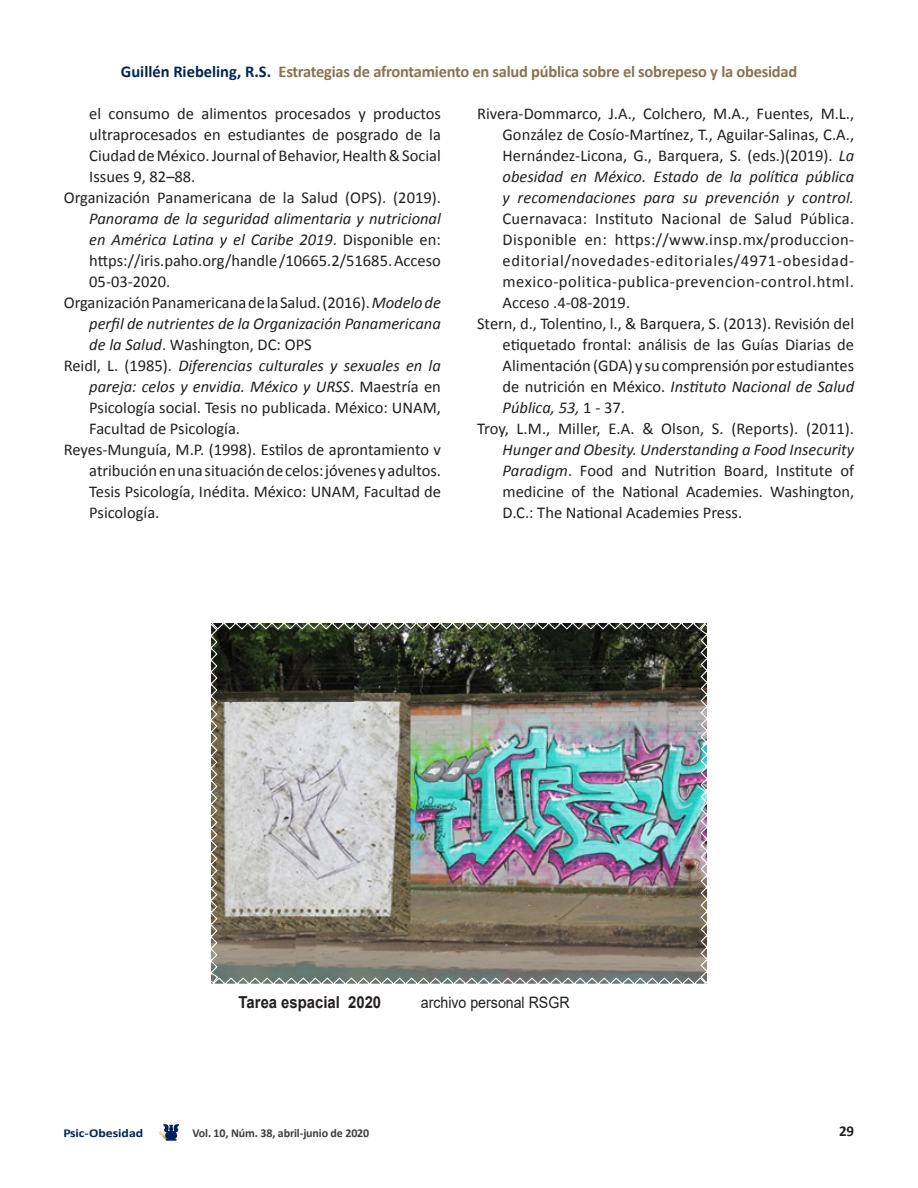
<style>
.page{position:relative;width:918px;height:1188px;background:#fff}
.page>*{position:absolute;margin:0;border:0;box-sizing:border-box;transform-origin:0 0}
.t1{font:16.5px/21px "Calibri";color:#231f20;text-align:justify}
.t2{font:italic 16.5px/21px "Calibri";color:#231f20;text-align:justify}
.t3{font:700 16.5px "Calibri";letter-spacing:-.015em;color:#897450}
.t4{font:700 16.5px "Arial";color:#231f20;scale:.9 1}
.t5{font:15.75px "Arial";color:#231f20;scale:.9 1}
.t6{font:700 15px "Calibri";color:#231f20}
.t7{font:700 12px "Calibri";letter-spacing:-.01em;color:#3e3e3f}
.t8{font:700 12px "Calibri";color:#002553;scale:1.15 1}
.s1{color:#002553}
.s2{font-style:italic}
.s3{font-style:normal}
</style>
<div class="page">
<svg style="left:156px;top:1124px;width:24px;height:17px"></svg>
<img style="left:211px;top:623px;width:496px;height:361px">
<p class="t3" style="left:121px;top:61px;width:678px"><span class="s1">Guillén Riebeling, R.S.</span> Estrategias de afrontamiento en salud pública sobre el sobrepeso y la obesidad</p>
<p class="t1" style="left:89px;top:102px;width:353px">el consumo de alimentos procesados y productos ultraprocesados en estudiantes de posgrado de la Ciudad de México. Journal of Behavior, Health &amp; Social Issues 9, 82–88.</p>
<p class="t1" style="left:89px;top:186px;width:353px;text-indent:-26px">Organización Panamericana de la Salud (OPS). (2019).<br><span class="s2">Panorama de la seguridad alimentaria y nutricional en América Latina y el Caribe 2019</span>. Disponible en: https://iris.paho.org/handle /10665.2/51685. Acceso 05-03-2020.</p>
<p class="t2" style="left:89px;top:291px;width:353px;text-indent:-26px"><span class="s3">Organización Panamericana de la Salud. (2016).</span> Modelo de perfil de nutrientes de la Organización Panamericana de la Salud<span class="s3">. Washington, DC: OPS</span></p>
<p class="t1" style="left:89px;top:354px;width:353px;text-indent:-26px">Reidl, L. (1985). <span class="s2">Diferencias culturales y sexuales en la pareja: celos y envidia. México y URSS</span>. Maestría en Psicología social. Tesis no publicada. México: UNAM, Facultad de Psicología.</p>
<p class="t1" style="left:89px;top:438px;width:353px;text-indent:-26px">Reyes-Munguía, M.P. (1998). Estilos de aprontamiento v atribución en una situación de celos: jóvenes y adultos.<br>Tesis Psicología, Inédita. México: UNAM, Facultad de Psicología.</p>
<p class="t1" style="left:503px;top:102px;width:353px;text-indent:-26px">Rivera-Dommarco, J.A., Colchero, M.A., Fuentes, M.L., González de Cosío-Martínez, T., Aguilar-Salinas, C.A., Hernández-Licona, G., Barquera, S. (eds.)(2019). <span class="s2">La obesidad en México. Estado de la política pública y recomendaciones para su prevención y control.<br></span>Cuernavaca: Instituto Nacional de Salud Pública.<br>Disponible en: https://www.insp.mx/produccion&shy;editorial/novedades-editoriales/4971-obesidad&shy;mexico-politica-publica-prevencion-control.html.<br>Acceso .4-08-2019.</p>
<p class="t1" style="left:503px;top:312px;width:353px;text-indent:-26px">Stern, d., Tolentino, l., &amp; Barquera, S. (2013). Revisión del etiquetado frontal: análisis de las Guías Diarias de Alimentación (GDA) y su comprensión por estudiantes de nutrición en México. <span class="s2">Instituto Nacional de Salud Pública, 53,</span> 1 - 37.</p>
<p class="t1" style="left:503px;top:417px;width:353px;text-indent:-26px">Troy, L.M., Miller, E.A. &amp; Olson, S. (Reports). (2011).<br><span class="s2">Hunger and Obesity. Understanding a Food Insecurity Paradigm</span>. Food and Nutrition Board, Institute of medicine of the National Academies. Washington, D.C.: The National Academies Press.</p>
<p class="t4" style="left:239px;top:991px;width:160px">Tarea espacial 2020</p>
<p class="t5" style="left:421px;top:992px;width:167px">archivo personal RSGR</p>
<p class="t8" style="left:64px;top:1126px;width:71px">Psic-Obesidad</p>
<p class="t7" style="left:192px;top:1126px;width:178px">Vol. 10, Núm. 38, abril-junio de 2020</p>
<p class="t6" style="left:839px;top:1121px;width:17px">29</p>
</div>
